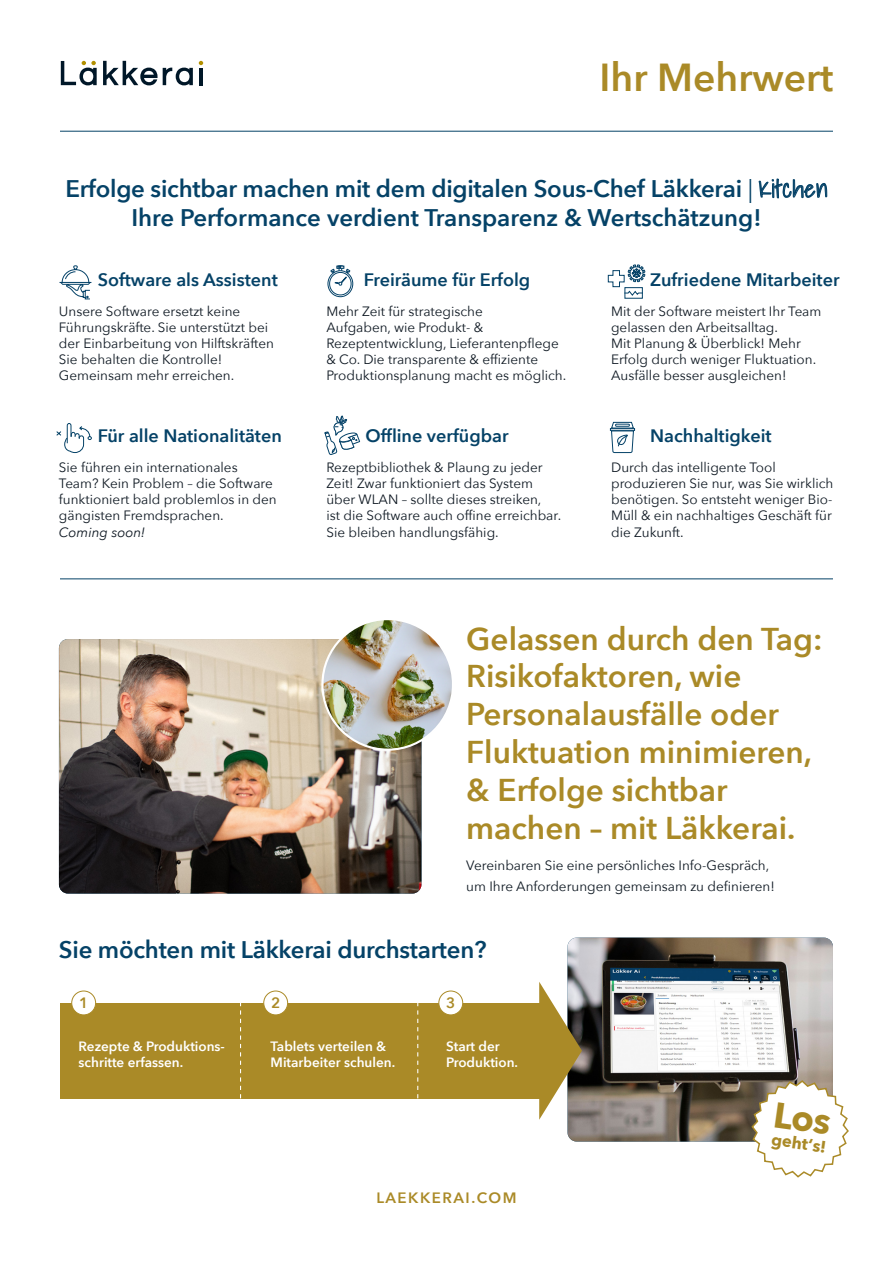
<style>
.page{position:relative;width:893px;height:1263px;background:#fff}
.page>*{position:absolute;margin:0;border:0;box-sizing:border-box;transform-origin:0 0}
.t1{font:600 39px "Avenir Next";color:#aa8a27}
.t2{font:600 31.5px/37.8px "Avenir Next";color:#aa8a27}
.t3{font:600 24px "Avenir Next";letter-spacing:-.01em;color:#054267}
.t4{font:600 18px "Avenir Next";color:#054267}
.t5{font:700 16.5px "Avenir Next";color:#aa8a27}
.t6{font:600 15px "Avenir Next";letter-spacing:.1em;color:#aa8a27}
.t7{font:13.5px/16.2px "Avenir Next";color:#0e1822}
.t8{font:600 13.5px/16.5px "Avenir Next";color:#fff}
.t9{font:italic 13.5px "Avenir Next";color:#0e1822}
.s1{font-weight:400}
.s2{font-family:"Shadows Into";font-weight:300}
</style>
<div class="page">
<img style="left:568px;top:938px;width:265px;height:203px">
<img style="left:59px;top:639px;width:362px;height:254px">
<hr style="left:60px;top:578px;width:773px;height:1px;background:#054267">
<hr style="left:60px;top:131px;width:773px;height:1px;background:#054267">
<svg style="left:56px;top:423px;width:36px;height:30px"></svg>
<svg style="left:59px;top:265px;width:33px;height:35px"></svg>
<div style="left:328px;top:271px;width:25px;height:26px;background:#3f6e8b;border-radius:50%"></div>
<div style="left:328px;top:270px;width:25px;height:27px;border:1px solid #054268;border-radius:50%"></div>
<svg style="left:327px;top:266px;width:25px;height:31px"></svg>
<svg style="left:624px;top:287px;width:19px;height:12px"></svg>
<svg style="left:607px;top:264px;width:39px;height:32px"></svg>
<svg style="left:324px;top:415px;width:36px;height:40px"></svg>
<svg style="left:610px;top:421px;width:25px;height:32px"></svg>
<img style="left:322px;top:619px;width:131px;height:131px;border-radius:65px">
<div style="left:321px;top:618px;width:133px;height:133px;border:2px solid #fff;border-radius:65px"></div>
<div style="left:60px;top:1003px;width:484px;height:95px;background:#aa8a27"></div>
<svg style="left:539px;top:982px;width:43px;height:138px"></svg>
<div style="left:72px;top:991px;width:24px;height:24px;background:#fff;border-radius:50%"></div>
<div style="left:71px;top:991px;width:25px;height:24px;border:1px solid #aa8a27;border-radius:50%"></div>
<div style="left:264px;top:991px;width:24px;height:24px;background:#fff;border-radius:50%"></div>
<div style="left:263px;top:991px;width:25px;height:24px;border:1px solid #aa8a27;border-radius:50%"></div>
<div style="left:439px;top:991px;width:24px;height:24px;background:#fff;border-radius:50%"></div>
<div style="left:438px;top:991px;width:25px;height:24px;border:1px solid #aa8a27;border-radius:50%"></div>
<svg style="left:240px;top:1003px;width:1px;height:95px"></svg>
<svg style="left:417px;top:1003px;width:1px;height:95px"></svg>
<svg style="left:103px;top:61px;width:90px;height:24px"></svg>
<hr style="left:199px;top:68px;width:4px;height:17px;background:#001728">
<svg style="left:61px;top:61px;width:36px;height:24px"></svg>
<svg style="left:199px;top:61px;width:4px;height:4px"></svg>
<svg style="left:750px;top:1079px;width:99px;height:99px"></svg>
<p class="t1" style="left:600px;top:44px;width:235px">Ihr Mehrwert</p>
<p class="t3" style="left:65px;top:168px;width:764px">Erfolge sichtbar machen mit dem digitalen Sous-Chef Läkkerai <span class="s1">|</span> <span class="s2">Kitchen</span></p>
<p class="t3" style="left:131px;top:197px;width:632px">Ihre Performance verdient Transparenz &amp; Wertschätzung!</p>
<p class="t4" style="left:98px;top:264px;width:181px">Software als Assistent</p>
<p class="t7" style="left:59px;top:302px;width:217px">Unsere Software ersetzt keine<br>Führungskräfte. Sie unterstützt bei der Einbarbeitung von Hilftskräften<br>Sie behalten die Kontrolle!<br>Gemeinsam mehr erreichen.</p>
<p class="t4" style="left:98px;top:420px;width:185px">Für alle Nationalitäten</p>
<p class="t7" style="left:59px;top:458px;width:219px">Sie führen ein internationales<br>Team? Kein Problem – die Software funktioniert bald problemlos in den gängisten Fremdsprachen.</p>
<p class="t9" style="left:59px;top:520px;width:88px">Coming soon!</p>
<p class="t4" style="left:364px;top:264px;width:168px">Freiräume für Erfolg</p>
<p class="t7" style="left:326px;top:302px;width:241px">Mehr Zeit für strategische<br>Aufgaben, wie Produkt- &amp; Rezeptentwicklung, Lieferantenpflege &amp; Co. Die transparente &amp; effiziente Produktionsplanung macht es möglich.</p>
<p class="t4" style="left:365px;top:420px;width:145px">Offline verfügbar</p>
<p class="t7" style="left:326px;top:458px;width:218px">Rezeptbibliothek &amp; Plaung zu jeder<br>Zeit! Zwar funktioniert das System über WLAN – sollte dieses streiken,</p>
<p class="t7" style="left:326px;top:507px;width:236px">ist die Software auch offine erreichbar.<br>Sie bleiben handlungsfähig.</p>
<p class="t4" style="left:650px;top:264px;width:191px">Zufriedene Mitarbeiter</p>
<p class="t7" style="left:611px;top:302px;width:212px">Mit der Software meistert Ihr Team gelassen den Arbeitsalltag.</p>
<p class="t7" style="left:611px;top:335px;width:207px">Mit Planung &amp; Überblick! Mehr<br>Erfolg durch weniger Fluktuation.<br>Ausfälle besser ausgleichen!</p>
<p class="t4" style="left:650px;top:420px;width:123px">Nachhaltigkeit</p>
<p class="t7" style="left:611px;top:458px;width:224px">Durch das intelligente Tool produzieren Sie nur, was Sie wirklich benötigen. So entsteht weniger Bio-<br>Müll &amp; ein nachhaltiges Geschäft für die Zukunft.</p>
<p class="t2" style="left:466px;top:619px;width:358px">Gelassen durch den Tag:</p>
<p class="t2" style="left:466px;top:657px;width:347px">Risikofaktoren, wie<br>Personalausfälle oder<br>Fluktuation minimieren,</p>
<p class="t2" style="left:466px;top:770px;width:331px">&amp; Erfolge sichtbar machen – mit Läkkerai.</p>
<p class="t7" style="left:466px;top:854px;width:310px;line-height:21px">Vereinbaren Sie eine persönliches Info-Gespräch, um Ihre Anforderungen gemeinsam zu definieren!</p>
<p class="t3" style="left:59px;top:929px;width:429px">Sie möchten mit Läkkerai durchstarten?</p>
<p class="t6" style="left:79px;top:990px;width:11px">1</p>
<p class="t6" style="left:271px;top:990px;width:11px">2</p>
<p class="t6" style="left:446px;top:990px;width:11px">3</p>
<p class="t8" style="left:79px;top:1037px;width:148px">Rezepte &amp; Produktions-</p>
<p class="t8" style="left:79px;top:1054px;width:106px">schritte erfassen.</p>
<p class="t8" style="left:271px;top:1037px;width:126px">Tablets verteilen &amp;<br>Mitarbeiter schulen.</p>
<p class="t8" style="left:446px;top:1037px;width:55px">Start der</p>
<p class="t8" style="left:446px;top:1054px;width:74px">Produktion.</p>
<p class="t6" style="left:376px;top:1185px;width:142px">LAEKKERAI.COM</p>
<p class="t5" style="left:774px;top:1125px;width:57px;rotate:8deg">geht‘s!</p>
</div>
